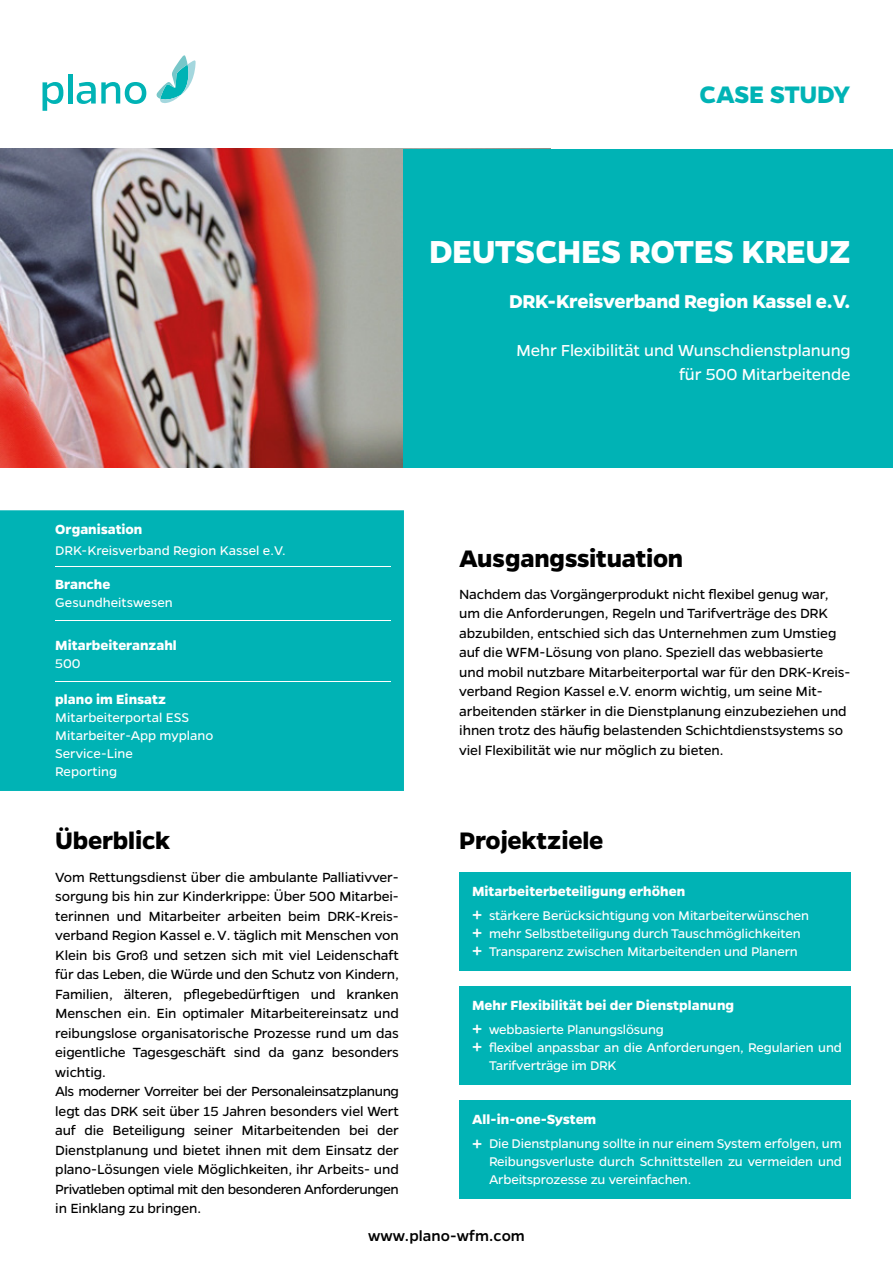
<style>
.page{position:relative;width:893px;height:1263px;background:#fff}
.page>*{position:absolute;margin:0;border:0;box-sizing:border-box;transform-origin:0 0}
.t1{font:700 36px "Gentona";letter-spacing:-.015em;color:#fff}
.t2{font:700 27px "Gentona";letter-spacing:-.01em;color:#000}
.t3{font:700 27px "Gentona";letter-spacing:-.02em;color:#00b3b5}
.t4{font:700 21px "Gentona";letter-spacing:-.01em;color:#fff}
.t5{font:500 21px/18px "Gentona";color:#fff;text-align:justify}
.t6{font:18px/24px "Gentona";letter-spacing:-.01em;color:#fff;text-align:right}
.t7{font:500 16.5px "Gentona";letter-spacing:.005em;color:#000}
.t8{font:15px/19.5px "Gentona";letter-spacing:-.01em;color:#000}
.t9{font:700 15px "Gentona";color:#fff}
.t10{font:14.25px/18px "Gentona";letter-spacing:-.01em;color:#fff}
</style>
<div class="page">
<img style="left:0;top:149px;width:404px;height:319px">
<div style="left:404px;top:149px;width:489px;height:319px;background:#00b3b5"></div>
<div style="left:0;top:510px;width:404px;height:281px;background:#00b3b5"></div>
<div style="left:459px;top:872px;width:391px;height:99px;background:#00b3b5"></div>
<div style="left:459px;top:986px;width:391px;height:99px;background:#00b3b5"></div>
<div style="left:459px;top:1100px;width:391px;height:99px;background:#00b3b5"></div>
<hr style="left:55px;top:566px;width:336px;height:1px;background:#fff">
<hr style="left:55px;top:681px;width:336px;height:1px;background:#fff">
<hr style="left:55px;top:620px;width:336px;height:1px;background:#fff">
<svg style="left:156px;top:55px;width:40px;height:48px"></svg>
<svg style="left:43px;top:82px;width:20px;height:29px"></svg>
<svg style="left:77px;top:82px;width:69px;height:22px"></svg>
<hr style="left:68px;top:74px;width:4px;height:30px;background:#00b3b5">
<h2 class="t3" style="left:699px;top:78px;width:152px">CASE STUDY</h2>
<h1 class="t1" style="left:429px;top:231px;width:423px">DEUTSCHES ROTES KREUZ</h1>
<h3 class="t4" style="left:509px;top:290px;width:343px">DRK-Kreisverband Region Kassel e.V.</h3>
<p class="t6" style="left:516px;top:339px;width:336px">Mehr Flexibilität und Wunschdienstplanung für 500 Mitarbeitende</p>
<p class="t9" style="left:55px;top:521px;width:89px">Organisation</p>
<p class="t10" style="left:55px;top:542px;width:232px">DRK-Kreisverband Region Kassel e.V.</p>
<p class="t9" style="left:55px;top:576px;width:57px">Branche</p>
<p class="t10" style="left:55px;top:593px;width:119px">Gesundheitswesen</p>
<p class="t9" style="left:55px;top:637px;width:123px">Mitarbeiteranzahl</p>
<p class="t10" style="left:55px;top:655px;width:27px">500</p>
<p class="t9" style="left:55px;top:690px;width:112px">plano im Einsatz</p>
<p class="t10" style="left:55px;top:708px;width:160px">Mitarbeiterportal ESS<br>Mitarbeiter-App myplano<br>Service-Line<br>Reporting</p>
<h2 class="t2" style="left:55px;top:825px;width:116px">Überblick</h2>
<p class="t8" style="left:55px;top:867px;width:345px">Vom Rettungsdienst über die ambulante Palliativver&shy;sorgung bis hin zur Kinderkrippe: Über 500 Mitarbei&shy;terinnen und Mitarbeiter arbeiten beim DRK-Kreis&shy;verband Region Kassel e.V. täglich mit Menschen von Klein bis Groß und setzen sich mit viel Leidenschaft für das Leben, die Würde und den Schutz von Kindern, Familien, älteren, pflegebedürftigen und kranken Menschen ein. Ein optimaler Mitarbeitereinsatz und reibungslose organisatorische Prozesse rund um das eigentliche Tagesgeschäft sind da ganz besonders wichtig.<br>Als moderner Vorreiter bei der Personaleinsatzplanung legt das DRK seit über 15 Jahren besonders viel Wert auf die Beteiligung seiner Mitarbeitenden bei der Dienstplanung und bietet ihnen mit dem Einsatz der plano-Lösungen viele Möglichkeiten, ihr Arbeits- und Privatleben optimal mit den besonderen Anforderungen in Einklang zu bringen.</p>
<h2 class="t2" style="left:459px;top:542px;width:225px">Ausgangssituation</h2>
<p class="t8" style="left:459px;top:584px;width:393px">Nachdem das Vorgängerprodukt nicht flexibel genug war, um die Anforderungen, Regeln und Tarifverträge des DRK abzubilden, entschied sich das Unternehmen zum Umstieg auf die WFM-Lösung von plano. Speziell das webbasierte und mobil nutzbare Mitarbeiterportal war für den DRK-Kreis&shy;verband Region Kassel e.V. enorm wichtig, um seine Mit&shy;arbeitenden stärker in die Dienstplanung einzubeziehen und ihnen trotz des häufig belastenden Schichtdienstsystems so viel Flexibilität wie nur möglich zu bieten.</p>
<h2 class="t2" style="left:459px;top:825px;width:146px">Projektziele</h2>
<p class="t9" style="left:472px;top:882px;width:215px">Mitarbeiterbeteiligung erhöhen</p>
<p class="t10" style="left:489px;top:906px;width:322px">stärkere Berücksichtigung von Mitarbeiterwünschen mehr Selbstbeteiligung durch Tauschmöglichkeiten<br>Transparenz zwischen Mitarbeitenden und Planern</p>
<h3 class="t5" style="left:472px;top:904px;width:12px">+ + +</h3>
<p class="t9" style="left:472px;top:996px;width:264px">Mehr Flexibilität bei der Dienstplanung</p>
<p class="t10" style="left:489px;top:1020px;width:354px">webbasierte Planungslösung<br>flexibel anpassbar an die Anforderungen, Regularien und<br>Tarifverträge im DRK</p>
<h3 class="t5" style="left:472px;top:1019px;width:12px">+ +</h3>
<p class="t9" style="left:472px;top:1110px;width:126px">All-in-one-System</p>
<p class="t10" style="left:489px;top:1134px;width:354px;text-align:justify">Die Dienstplanung sollte in nur einem System erfolgen, um Reibungsverluste durch Schnittstellen zu vermeiden und Arbeitsprozesse zu vereinfachen.</p>
<h3 class="t5" style="left:472px;top:1133px;width:12px">+</h3>
<p class="t7" style="left:368px;top:1226px;width:158px">www.plano-wfm.com</p>
</div>
